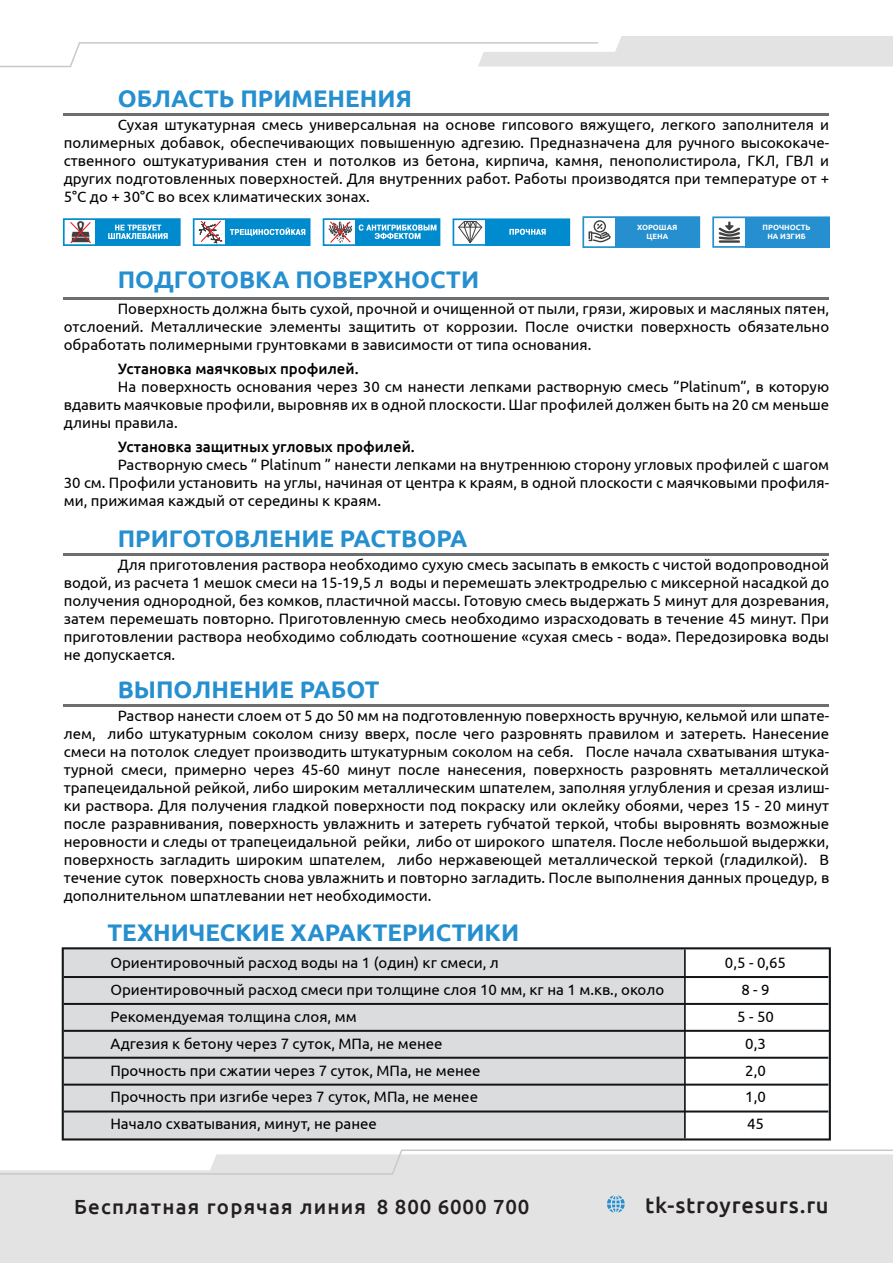
<style>
.page{position:relative;width:893px;height:1263px;background:#fff}
.page>*{position:absolute;margin:0;border:0;box-sizing:border-box;transform-origin:0 0}
.t1{font:700 24px "Ubuntu";color:#258fcf}
.t2{font:500 22.05px "Ubuntu";letter-spacing:.035em;color:#231f20}
.t3{font:500 20.4px "Ubuntu";letter-spacing:.06em;color:#231f20}
.t4{font:15px/18px "Ubuntu";color:#000;text-align:justify}
.t5{font:500 15px "Ubuntu";color:#000}
.t6{font:700 7.65px/9.1px "Ubuntu";color:#fff;text-align:center}
</style>
<div class="page">
<div style="left:0;top:1175px;width:893px;height:88px;background:#e3e3e3"></div>
<hr style="left:64px;top:114px;width:765px;height:2px;background:#6d6e70">
<hr style="left:64px;top:297px;width:765px;height:2px;background:#6d6e70">
<hr style="left:64px;top:553px;width:765px;height:2px;background:#6d6e70">
<hr style="left:64px;top:704px;width:765px;height:3px;background:#6d6e70">
<svg style="left:0;top:1149px;width:893px;height:26px"></svg>
<svg style="left:0;top:36px;width:893px;height:32px"></svg>
<svg style="left:607px;top:1195px;width:18px;height:17px"></svg>
<svg style="left:62px;top:947px;width:769px;height:193px;fill:#dbdcdd"></svg>
<hr style="left:64px;top:976px;width:764px;height:2px;background:#131619">
<hr style="left:64px;top:1003px;width:764px;height:2px;background:#131619">
<hr style="left:64px;top:1030px;width:765px;height:2px;background:#131619">
<hr style="left:64px;top:1057px;width:764px;height:2px;background:#131619">
<hr style="left:64px;top:1083px;width:764px;height:2px;background:#131619">
<hr style="left:64px;top:1110px;width:764px;height:2px;background:#131619">
<hr style="left:684px;top:949px;width:2px;height:189px;background:#131619">
<div style="left:615px;top:217px;width:84px;height:30px;background:#258fcf"></div>
<div style="left:582px;top:216px;width:118px;height:32px;border:2px solid #258fcf"></div>
<svg style="left:588px;top:220px;width:23px;height:22px"></svg>
<div style="left:712px;top:216px;width:118px;height:32px;border:2px solid #258fcf"></div>
<div style="left:745px;top:217px;width:84px;height:30px;background:#258fcf"></div>
<svg style="left:718px;top:221px;width:22px;height:22px"></svg>
<div style="left:226px;top:219px;width:84px;height:26px;background:#008bce"></div>
<div style="left:193px;top:218px;width:117px;height:28px;border:2px solid #008bce"></div>
<svg style="left:198px;top:219px;width:24px;height:25px"></svg>
<svg style="left:230px;top:228px;width:75px;height:8px"></svg>
<div style="left:453px;top:218px;width:117px;height:28px;border:2px solid #008bce"></div>
<div style="left:485px;top:219px;width:84px;height:26px;background:#008bce"></div>
<svg style="left:458px;top:220px;width:25px;height:26px"></svg>
<svg style="left:509px;top:229px;width:37px;height:6px"></svg>
<div style="left:96px;top:219px;width:84px;height:26px;background:#008bce"></div>
<div style="left:63px;top:218px;width:118px;height:28px;border:2px solid #008bce"></div>
<svg style="left:69px;top:220px;width:23px;height:24px"></svg>
<svg style="left:108px;top:225px;width:60px;height:14px"></svg>
<div style="left:356px;top:219px;width:84px;height:26px;background:#008bce"></div>
<div style="left:323px;top:218px;width:117px;height:28px;border:2px solid #008bce"></div>
<svg style="left:329px;top:220px;width:23px;height:24px"></svg>
<svg style="left:359px;top:224px;width:77px;height:15px"></svg>
<h1 class="t1" style="left:118px;top:84px;width:296px">ОБЛАСТЬ ПРИМЕНЕНИЯ</h1>
<p class="t4" style="left:64px;top:115px;width:767px;text-indent:54px">Сухая штукатурная смесь универсальная на основе гипсового вяжущего, легкого заполнителя и полимерных добавок, обеспечивающих повышенную адгезию. Предназначена для ручного высококаче&shy;ственного оштукатуривания стен и потолков из бетона, кирпича, камня, пенополистирола, ГКЛ, ГВЛ и других подготовленных поверхностей. Для внутренних работ. Работы производятся при температуре от + 5°С до + 30°С во всех климатических зонах.</p>
<p class="t6" style="left:637px;top:222px;width:42px">ХОРОШАЯ<br>ЦЕНА</p>
<p class="t6" style="left:763px;top:222px;width:49px">ПРОЧНОСТЬ<br>НА ИЗГИБ</p>
<h1 class="t1" style="left:118px;top:265px;width:363px">ПОДГОТОВКА ПОВЕРХНОСТИ</h1>
<p class="t4" style="left:64px;top:299px;width:767px;text-indent:54px">Поверхность должна быть сухой, прочной и очищенной от пыли, грязи, жировых и масляных пятен, отслоений. Металлические элементы защитить от коррозии. После очистки поверхность обязательно обработать полимерными грунтовками в зависимости от типа основания.</p>
<p class="t5" style="left:118px;top:359px;width:242px">Установка маячковых профилей.</p>
<p class="t4" style="left:64px;top:377px;width:767px;text-indent:54px">На поверхность основания через 30 см нанести лепками растворную смесь ”Platinum”, в которую вдавить маячковые профили, выровняв их в одной плоскости. Шаг профилей должен быть на 20 см меньше длины правила.</p>
<p class="t5" style="left:118px;top:437px;width:299px">Установка защитных угловых профилей.</p>
<p class="t4" style="left:64px;top:455px;width:767px;text-indent:54px">Растворную смесь “ Platinum ” нанести лепками на внутреннюю сторону угловых профилей с шагом 30 см. Профили установить на углы, начиная от центра к краям, в одной плоскости с маячковыми профиля&shy;ми, прижимая каждый от середины к краям.</p>
<h1 class="t1" style="left:118px;top:524px;width:351px">ПРИГОТОВЛЕНИЕ РАСТВОРА</h1>
<p class="t4" style="left:64px;top:555px;width:767px;text-indent:54px">Для приготовления раствора необходимо сухую смесь засыпать в емкость с чистой водопроводной водой, из расчета 1 мешок смеси на 15-19,5 л воды и перемешать электродрелью с миксерной насадкой до получения однородной, без комков, пластичной массы. Готовую смесь выдержать 5 минут для дозревания, затем перемешать повторно. Приготовленную смесь необходимо израсходовать в течение 45 минут. При приготовлении раствора необходимо соблюдать соотношение «сухая смесь - вода». Передозировка воды не допускается.</p>
<h1 class="t1" style="left:118px;top:675px;width:263px">ВЫПОЛНЕНИЕ РАБОТ</h1>
<p class="t4" style="left:64px;top:706px;width:767px;text-indent:54px">Раствор нанести слоем от 5 до 50 мм на подготовленную поверхность вручную, кельмой или шпате&shy;лем, либо штукатурным соколом снизу вверх, после чего разровнять правилом и затереть. Нанесение смеси на потолок следует производить штукатурным соколом на себя. После начала схватывания штука&shy;турной смеси, примерно через 45-60 минут после нанесения, поверхность разровнять металлической трапецеидальной рейкой, либо широким металлическим шпателем, заполняя углубления и срезая излиш&shy;ки раствора. Для получения гладкой поверхности под покраску или оклейку обоями, через 15 - 20 минут после разравнивания, поверхность увлажнить и затереть губчатой теркой, чтобы выровнять возможные неровности и следы от трапецеидальной рейки, либо от широкого шпателя. После небольшой выдержки, поверхность загладить широким шпателем, либо нержавеющей металлической теркой (гладилкой). В течение суток поверхность снова увлажнить и повторно загладить. После выполнения данных процедур, в дополнительном шпатлевании нет необходимости.</p>
<h1 class="t1" style="left:107px;top:918px;width:413px">ТЕХНИЧЕСКИЕ ХАРАКТЕРИСТИКИ</h1>
<p class="t4" style="left:110px;top:953px;width:390px">Ориентировочный расход воды на 1 (один) кг смеси, л</p>
<p class="t4" style="left:725px;top:949px;width:63px;line-height:26.8px;text-align:center">0,5 - 0,65<br>8 - 9<br>5 - 50<br>0,3<br>2,0<br>1,0<br>45</p>
<p class="t4" style="left:110px;top:976px;width:555px;line-height:26.8px;text-align:left">Ориентировочный расход смеси при толщине слоя 10 мм, кг на 1 м.кв., около Рекомендуемая толщина слоя, мм<br>Адгезия к бетону через 7 суток, МПа, не менее<br>Прочность при сжатии через 7 суток, МПа, не менее<br>Прочность при изгибе через 7 суток, МПа, не менее<br>Начало схватывания, минут, не ранее</p>
<h3 class="t3" style="left:74px;top:1193px;width:457px">Бесплатная горячая линия 8 800 6000 700</h3>
<h2 class="t2" style="left:645px;top:1191px;width:185px">tk-stroyresurs.ru</h2>
</div>
